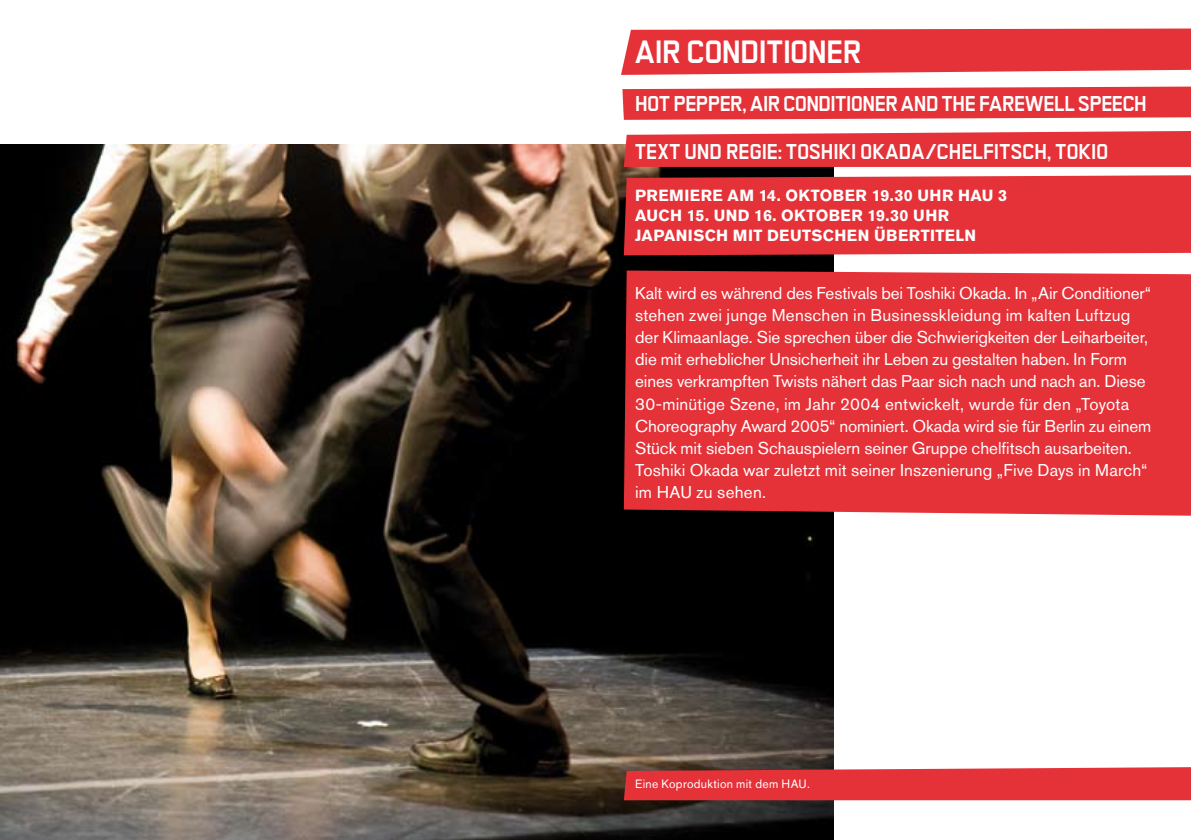
<style>
.page{position:relative;width:1191px;height:840px;background:#fff}
.page>*{position:absolute;margin:0;border:0;box-sizing:border-box;transform-origin:0 0}
.t1{font:700 30px "INOM";color:#fff}
.t2{font:700 20px "INOM";color:#fff}
.t3{font:17px/22px "Akzidenz Grotesk BE";letter-spacing:-.005em;color:#fff}
.t4{font:700 16px/20px "Akzidenz Grotesk BE";letter-spacing:.025em;color:#fff}
.t5{font:12px "Akzidenz Grotesk BE";letter-spacing:.025em;color:#fff}
</style>
<div class="page">
<img style="left:0;top:145px;width:833px;height:694px">
<div style="left:624px;top:270px;width:567px;height:245px;background:#e53138"></div>
<svg style="left:621px;top:28px;width:570px;height:47px;background:#e7444a"></svg>
<svg style="left:622px;top:86px;width:569px;height:34px;background:#e7454b"></svg>
<svg style="left:624px;top:131px;width:567px;height:36px;background:#e63c42"></svg>
<svg style="left:624px;top:766px;width:567px;height:33px;background:#de3a40"></svg>
<div style="left:624px;top:175px;width:567px;height:80px;background:#e53138"></div>
<h1 class="t1" style="left:635px;top:34px;width:69px">AIR CONDITIONER</h1>
<p class="t2" style="left:635px;top:91px;width:160px">HOT PEPPER, AIR CONDITIONER</p>
<p class="t2" style="left:901px;top:91px;width:14px">AND</p>
<p class="t2" style="left:942px;top:91px;width:12px">THE</p>
<p class="t2" style="left:979px;top:91px;width:24px">FAREWE</p>
<p class="t2" style="left:1054px;top:91px;width:92px">LL SPEECH</p>
<p class="t2" style="left:635px;top:139px;width:63px">TEXT UND</p>
<p class="t2" style="left:726px;top:139px;width:23px">REGIE</p>
<p class="t2" style="left:778px;top:139px;width:30px">: TOSHIKI</p>
<p class="t2" style="left:860px;top:139px;width:26px">OKADA</p>
<p class="t2" style="left:925px;top:139px;width:69px">/CHELFITS</p>
<p class="t2" style="left:1022px;top:139px;width:56px">CH, TOKIO</p>
<p class="t4" style="left:635px;top:185px;width:373px">PREMIERE AM 14. OKTOBER 19.30 UHR HAU 3<br>AUCH 15. UND 16. OKTOBER 19.30 UHR<br>JAPANISCH MIT DEUTSCHEN ÜBERTITELN</p>
<p class="t3" style="left:635px;top:282px;width:517px">Kalt wird es während des Festivals bei Toshiki Okada. In „Air Conditioner“ stehen zwei junge Menschen in Businesskleidung im kalten Luftzug der Klimaanlage. Sie sprechen über die Schwierigkeiten der Leiharbeiter, die mit erheblicher Unsicherheit ihr Leben zu gestalten haben. In Form eines verkrampften Twists nähert das Paar sich nach und nach an. Diese 30-minütige Szene, im Jahr 2004 entwickelt, wurde für den „Toyota Choreography Award 2005“ nominiert. Okada wird sie für Berlin zu einem Stück mit sieben Schauspielern seiner Gruppe chelfitsch ausarbeiten.<br>Toshiki Okada war zuletzt mit seiner Inszenierung „Five Days in March“ im HAU zu sehen.</p>
<p class="t5" style="left:635px;top:776px;width:176px">Eine Koproduktion mit dem HAU.</p>
</div>
